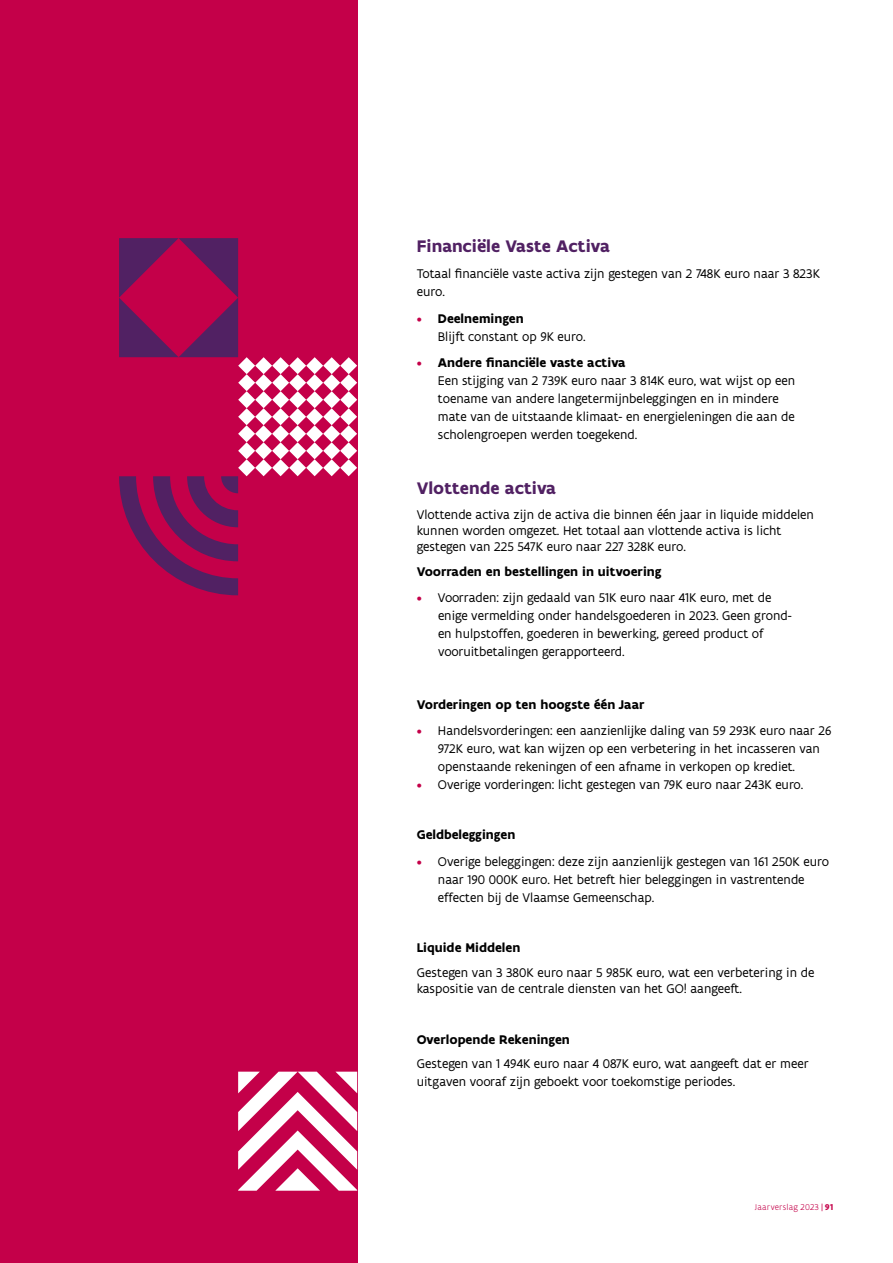
<style>
.page{position:relative;width:893px;height:1263px;background:#fff}
.page>*{position:absolute;margin:0;border:0;box-sizing:border-box;transform-origin:0 0}
.t1{font:700 18px "Flanders Art Sans";color:#512163}
.t2{font:13.5px/18px "Flanders Art Sans";color:#000}
.t3{font:700 13.5px "Flanders Art Sans";color:#000}
.t4{font:300 9px "Flanders Art Sans";letter-spacing:.02em;color:#c40049}
.s1{color:#c40049}
.s2{font-weight:700}
.s3{font-weight:400;font-stretch:condensed}
</style>
<div class="page">
<div style="left:0;top:0;width:357px;height:1263px;background:#c40049"></div>
<svg style="left:119px;top:238px;width:238px;height:357px"></svg>
<svg style="left:238px;top:1072px;width:119px;height:119px"></svg>
<h1 class="t1" style="left:417px;top:234px;width:195px">Financiële Vaste Activa</h1>
<p class="t2" style="left:417px;top:264px;width:405px">Totaal financiële vaste activa zijn gestegen van 2 748K euro naar 3 823K euro.</p>
<p class="t2" style="left:438px;top:309px;width:149px;text-indent:-21px"><span class="s1">•</span> <span class="s2">Deelnemingen<br></span>Blijft constant op 9K euro.</p>
<p class="t2" style="left:438px;top:353px;width:359px;text-indent:-21px"><span class="s1">•</span> <span class="s2">Andere financiële vaste activa<br></span>Een stijging van 2 739K euro naar 3 814K euro, wat wijst op een toename van andere langetermijnbeleggingen en in mindere mate van de uitstaande klimaat- en energieleningen die aan de scholengroepen werden toegekend.</p>
<h1 class="t1" style="left:417px;top:477px;width:141px">Vlottende activa</h1>
<p class="t2" style="left:417px;top:506px;width:399px;line-height:16.2px">Vlottende activa zijn de activa die binnen één jaar in liquide middelen kunnen worden omgezet. Het totaal aan vlottende activa is licht gestegen van 225 547K euro naar 227 328K euro.</p>
<p class="t3" style="left:417px;top:563px;width:246px">Voorraden en bestellingen in uitvoering</p>
<p class="t2" style="left:438px;top:589px;width:355px;text-indent:-21px"><span class="s1">•</span> Voorraden: zijn gedaald van 51K euro naar 41K euro, met de enige vermelding onder handelsgoederen in 2023. Geen grond&shy;en hulpstoffen, goederen in bewerking, gereed product of vooruitbetalingen gerapporteerd.</p>
<p class="t3" style="left:417px;top:695px;width:229px">Vorderingen op ten hoogste één Jaar</p>
<p class="t2" style="left:438px;top:721px;width:395px;text-indent:-21px"><span class="s1">•</span> Handelsvorderingen: een aanzienlijke daling van 59 293K euro naar 26<br>972K euro, wat kan wijzen op een verbetering in het incasseren van openstaande rekeningen of een afname in verkopen op krediet.</p>
<p class="t2" style="left:417px;top:775px;width:388px"><span class="s1">•</span> Overige vorderingen: licht gestegen van 79K euro naar 243K euro.</p>
<p class="t3" style="left:417px;top:826px;width:100px">Geldbeleggingen</p>
<p class="t2" style="left:438px;top:852px;width:393px;text-indent:-21px"><span class="s1">•</span> Overige beleggingen: deze zijn aanzienlijk gestegen van 161 250K euro naar 190 000K euro. Het betreft hier beleggingen in vastrentende effecten bij de Vlaamse Gemeenschap.</p>
<p class="t3" style="left:417px;top:939px;width:105px">Liquide Middelen</p>
<p class="t2" style="left:417px;top:964px;width:399px;line-height:16.2px">Gestegen van 3 380K euro naar 5 985K euro, wat een verbetering in de kaspositie van de centrale diensten van het GO! aangeeft.</p>
<p class="t3" style="left:417px;top:1031px;width:155px">Overlopende Rekeningen</p>
<p class="t2" style="left:417px;top:1055px;width:393px">Gestegen van 1 494K euro naar 4 087K euro, wat aangeeft dat er meer uitgaven vooraf zijn geboekt voor toekomstige periodes.</p>
<p class="t4" style="left:754px;top:1202px;width:80px">Jaarverslag 2023 <span class="s3">|</span> <span class="s2">91</span></p>
</div>
